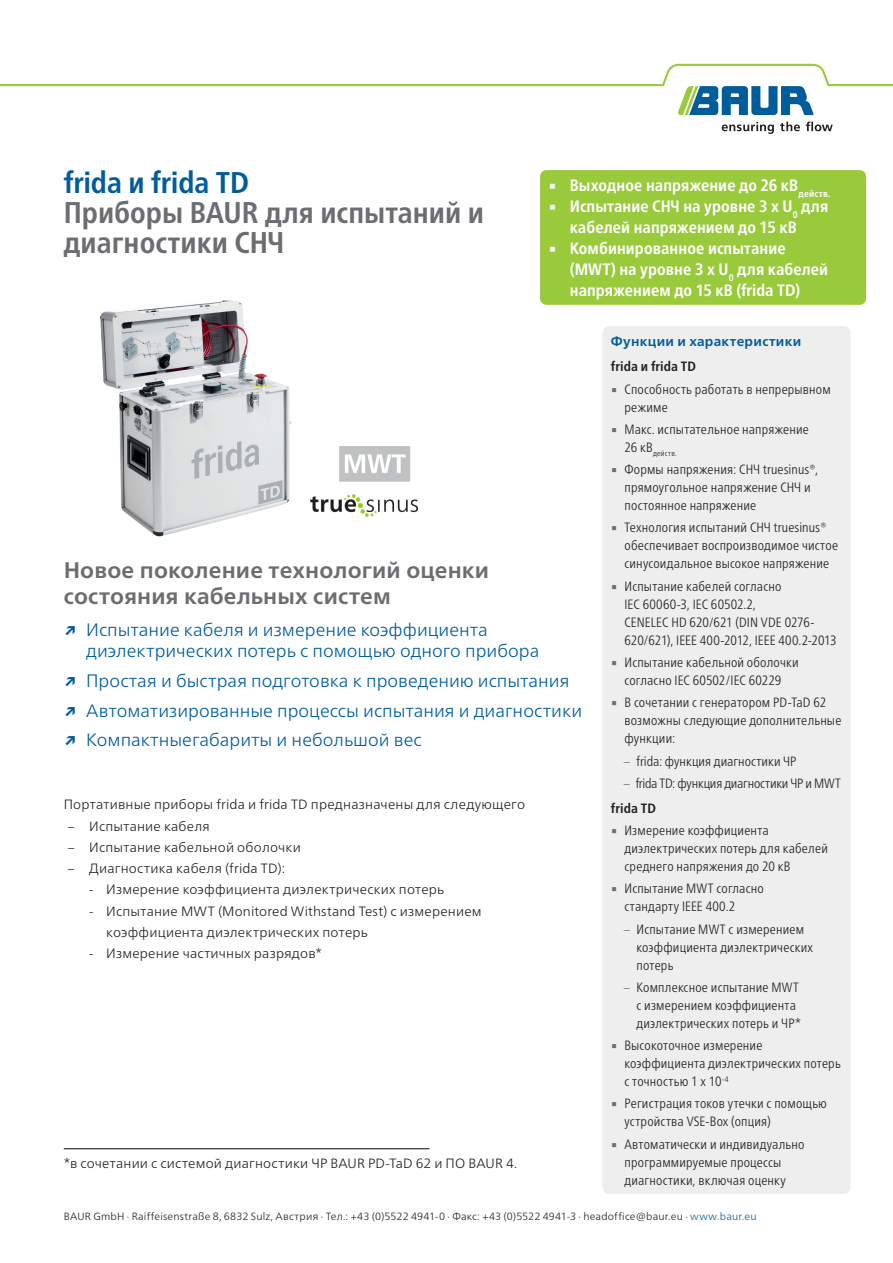
<style>
.page{position:relative;width:893px;height:1263px;background:#fff}
.page>*{position:absolute;margin:0;border:0;box-sizing:border-box;transform-origin:0 0}
.DB_-_Titel_Produktbe{font:700 condensed 30px/30px "Frutiger Neue LTW1 G";color:#6c6d70}
.DB_-_Titel_Produktna{font:700 condensed 30px "Frutiger Neue LTW1 G";letter-spacing:-.005em;color:#005d9c}
.DB_-_Aufzählung_USP{font:700 22.5px/25.5px "Frutiger Neue LTW1 G";letter-spacing:.005em;color:#6c6d70}
.t1{font:300 18px/21.3px "Frutiger Neue LTW1 G";letter-spacing:.005em;color:#005d9c}
.t2{font:700 condensed 16.5px/21px "Frutiger Neue LTW1 G";letter-spacing:.005em;color:#fff}
.t3{font:300 condensed 13.5px/18px "Frutiger Neue LTW1 G";letter-spacing:.015em;color:#231f20}
.DB___Fließtext{font:300 13.5px/21.3px "Frutiger Neue LTW1 G";letter-spacing:.015em;color:#231f20}
.t4{font:300 condensed 13.5px "Frutiger Neue LTW1 G";letter-spacing:-.015em;color:#231f20}
.DB_-_Condensed_Übers{font:700 13.5px "Frutiger Neue LTW1 G";letter-spacing:.025em;color:#005d9c}
.DB_-_Condensed_Unter{font:700 condensed 13.5px "Frutiger Neue LTW1 G";letter-spacing:.01em;color:#231f20}
.t5{font:300 10.5px "Frutiger Neue LTW1 G";letter-spacing:.015em;color:#231f20}
.t6{font:300 condensed 7.8px "Frutiger Neue LTW1 G";letter-spacing:.03em;color:#231f20}
.s1{font-family:"Lucida Sans Unicode";font-weight:400;font-stretch:normal}
.s2{font-family:"Lucida Sans Unicode";font-weight:400;font-stretch:normal;color:#6c6d70}
.s3{color:#6c6d70}
.s4{color:#005d9c}
.s5{font-weight:700}
.s6{font-stretch:condensed}
</style>
<div class="page">
<svg style="left:722px;top:122px;width:52px;height:12px"></svg>
<svg style="left:780px;top:122px;width:20px;height:9px"></svg>
<svg style="left:806px;top:122px;width:27px;height:9px"></svg>
<svg style="left:0;top:64px;width:893px;height:51px"></svg>
<img style="left:100px;top:300px;width:191px;height:237px">
<img style="left:310px;top:494px;width:108px;height:23px">
<img style="left:339px;top:446px;width:71px;height:35px">
<div style="left:540px;top:170px;width:326px;height:135px;background:#99ca3b;border-radius:6px"></div>
<hr style="left:64px;top:1148px;width:365px;height:1px;background:#231f20">
<div style="left:602px;top:326px;width:248px;height:868px;background:#eeeeef;border-radius:6px"></div>
<p class="DB_-_Titel_Produktna" style="left:64px;top:160px;width:187px">frida и frida TD</p>
<p class="DB_-_Titel_Produktbe" style="left:64px;top:195px;width:422px">Приборы BAUR для испытаний и диагностики СНЧ</p>
<p class="t2" style="left:549px;top:174px;width:283px"><span class="s1">▪</span> Выходное напряжение до 26 кВ<sub>действ.</sub></p>
<p class="t2" style="left:570px;top:195px;width:260px;text-indent:-21px"><span class="s1">▪</span> Испытание СНЧ на уровне 3 x U<sub>0</sub> для кабелей напряжением до 15 кВ</p>
<p class="t2" style="left:570px;top:237px;width:260px;text-indent:-21px"><span class="s1">▪</span> Комбинированное испытание (MWT) на уровне 3 x U<sub>0</sub> для кабелей напряжением до 15 кВ (frida TD)</p>
<p class="DB_-_Condensed_Übers" style="left:611px;top:332px;width:192px">Функции и характеристики</p>
<p class="DB_-_Condensed_Unter" style="left:611px;top:356px;width:87px">frida и frida TD</p>
<p class="t3" style="left:624px;top:379px;width:208px;text-indent:-14px"><span class="s2">▪</span> Способность работать в непрерывном режиме</p>
<p class="t3" style="left:611px;top:419px;width:200px"><span class="s2">▪</span> Макс. испытательное напряжение</p>
<p class="t6" style="left:624px;top:448px;width:54px"><sup>26</sup> <sup>кВ</sup>действ.</p>
<p class="t3" style="left:624px;top:459px;width:195px;text-indent:-14px"><span class="s2">▪</span> Формы напряжения: СНЧ truesinus®, прямоугольное напряжение СНЧ и постоянное напряжение</p>
<p class="t3" style="left:624px;top:518px;width:215px;text-indent:-14px"><span class="s2">▪</span> Технология испытаний СНЧ truesinus® обеспечивает воспроизводимое чистое синусоидальное высокое напряжение</p>
<p class="t3" style="left:624px;top:576px;width:214px;text-indent:-14px"><span class="s2">▪</span> Испытание кабелей согласно<br>IEC 60060-3, IEC 60502.2,<br>CENELEC HD 620/621 (DIN VDE 0276-<br>620/621), IEEE 400-2012, IEEE 400.2-2013</p>
<p class="t3" style="left:611px;top:652px;width:189px;text-align:center"><span class="s2">▪</span> Испытание кабельной оболочки согласно IEC 60502/IEC 60229</p>
<p class="t3" style="left:624px;top:692px;width:218px;text-indent:-14px"><span class="s2">▪</span> В сочетании с генератором PD-TaD 62 возможны следующие дополнительные функции:</p>
<p class="t3" style="left:624px;top:751px;width:174px"><span class="s3">–</span> frida: функция диагностики ЧР</p>
<p class="t4" style="left:624px;top:773px;width:219px"><span class="s3">–</span> frida TD: функция диагностики ЧР и MWT</p>
<p class="DB_-_Condensed_Unter" style="left:611px;top:798px;width:47px">frida TD</p>
<p class="t3" style="left:624px;top:820px;width:205px;text-indent:-14px"><span class="s2">▪</span> Измерение коэффициента диэлектрических потерь для кабелей среднего напряжения до 20 кВ</p>
<p class="t3" style="left:624px;top:878px;width:141px;text-indent:-14px"><span class="s2">▪</span> Испытание MWT согласно стандарту IEEE 400.2</p>
<p class="t3" style="left:637px;top:919px;width:178px;text-indent:-13px"><span class="s3">–</span> Испытание MWT с измерением коэффициента диэлектрических потерь</p>
<p class="t3" style="left:637px;top:977px;width:166px;text-indent:-13px"><span class="s3">–</span> Комплексное испытание MWT с измерением коэффициента диэлектрических потерь и ЧР*</p>
<p class="t3" style="left:624px;top:1035px;width:218px;text-indent:-14px"><span class="s2">▪</span> Высокоточное измерение коэффициента диэлектрических потерь с точностью 1 x 10<sup>-4</sup></p>
<p class="t3" style="left:624px;top:1093px;width:204px;text-indent:-14px"><span class="s2">▪</span> Регистрация токов утечки с помощью устройства VSE-Box (опция)</p>
<p class="t3" style="left:624px;top:1134px;width:181px;text-indent:-14px"><span class="s2">▪</span> Автоматически и индивидуально программируемые процессы диагностики, включая оценку</p>
<p class="t5" style="left:64px;top:1208px;width:694px">BAUR GmbH · Raiffeisenstraße 8, 6832 Sulz, Австрия · Тел.: +43 (0)5522 4941-0 · Факс: +43 (0)5522 4941-3 · headoffice@baur.eu · <span class="s4">www.baur.eu</span></p>
<p class="DB_-_Aufzählung_USP" style="left:64px;top:556px;width:427px">Новое поколение технологий оценки состояния кабельных систем</p>
<p class="t1" style="left:86px;top:618px;width:455px;text-indent:-22px"><span class="s5">↗</span> Испытание кабеля и измерение коэффициента диэлектрических потерь с помощью одного прибора</p>
<p class="t1" style="left:64px;top:669px;width:507px"><span class="s5">↗</span> Простая и быстрая подготовка к проведению испытания</p>
<p class="t1" style="left:64px;top:698px;width:520px"><span class="s5">↗</span> Автоматизированные процессы испытания и диагностики</p>
<p class="t1" style="left:64px;top:728px;width:359px"><span class="s5">↗</span> Компактныегабариты и небольшой вес</p>
<p class="DB___Fließtext" style="left:64px;top:793px;width:463px">Портативные приборы frida и frida TD предназначены для следующего</p>
<p class="DB___Fließtext" style="left:68px;top:814px;width:143px"><span class="s6">–</span> Испытание кабеля</p>
<p class="DB___Fließtext" style="left:68px;top:835px;width:234px"><span class="s6">–</span> Испытание кабельной оболочки</p>
<p class="DB___Fließtext" style="left:68px;top:857px;width:219px"><span class="s6">–</span> Диагностика кабеля (frida TD):</p>
<p class="DB___Fließtext" style="left:89px;top:878px;width:356px">- Измерение коэффициента диэлектрических потерь</p>
<p class="DB___Fließtext" style="left:106px;top:899px;width:377px;text-indent:-17px">- Испытание MWT (Monitored Withstand Test) с измерением коэффициента диэлектрических потерь</p>
<p class="DB___Fließtext" style="left:89px;top:942px;width:234px">- Измерение частичных разрядов*</p>
<p class="DB___Fließtext" style="left:64px;top:1151px;width:455px">*в сочетании с системой диагностики ЧР BAUR PD-TaD 62 и ПО BAUR 4.</p>
</div>
